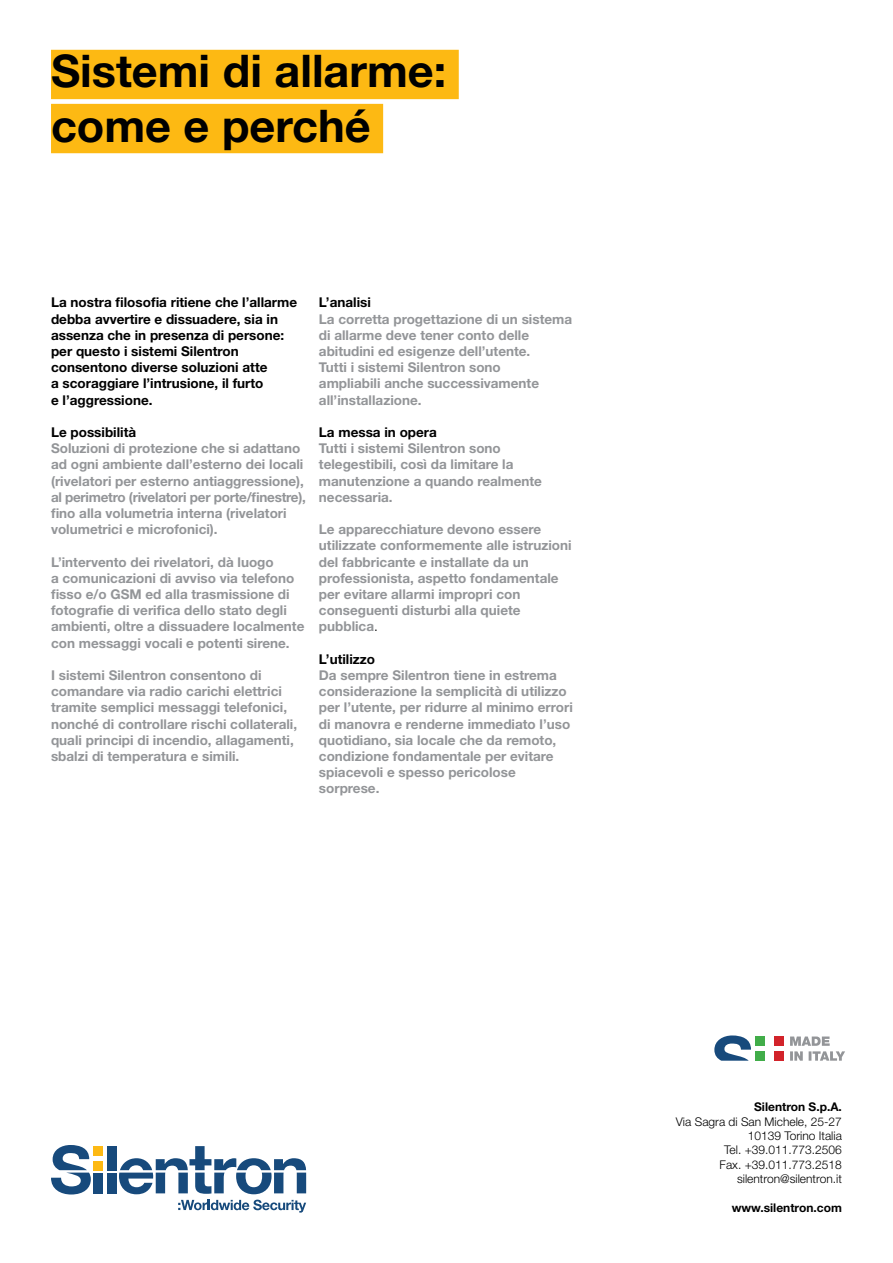
<style>
.page{position:relative;width:893px;height:1263px;background:#fff}
.page>*{position:absolute;margin:0;border:0;box-sizing:border-box;transform-origin:0 0}
.t1{font:700 45px/54px "Helvetica Neue LT Std";color:#000}
.t2{font:700 13.5px/16.2px "Helvetica Neue LT Std";color:#939598}
.t3{font:700 13.5px/16.2px "Helvetica Neue LT Std";color:#000}
.t4{font:300 12px/14.4px "Helvetica Neue LT Std";color:#000;text-align:right}
.t5{font:700 12px "Helvetica Neue LT Std";color:#000}
.s1{font-weight:300;color:#000}
</style>
<div class="page">
<div style="left:93px;top:1146px;width:10px;height:9px;background:#fdb913"></div>
<div style="left:93px;top:1161px;width:10px;height:9px;background:#fdb913"></div>
<svg style="left:51px;top:1145px;width:40px;height:49px"></svg>
<div style="left:107px;top:1146px;width:9px;height:24px;background:#174a7c"></div>
<div style="left:93px;top:1172px;width:10px;height:21px;background:#174a7c"></div>
<div style="left:107px;top:1172px;width:9px;height:21px;background:#174a7c"></div>
<svg style="left:119px;top:1146px;width:187px;height:66px"></svg>
<svg style="left:790px;top:1036px;width:55px;height:25px"></svg>
<div style="left:755px;top:1036px;width:9px;height:10px;background:#41ad49"></div>
<div style="left:755px;top:1051px;width:9px;height:10px;background:#41ad49"></div>
<div style="left:774px;top:1036px;width:9px;height:10px;background:#d2232a"></div>
<div style="left:774px;top:1051px;width:9px;height:10px;background:#d2232a"></div>
<svg style="left:714px;top:1035px;width:37px;height:26px"></svg>
<div style="left:51px;top:50px;width:408px;height:49px;background:#fdb913"></div>
<div style="left:51px;top:104px;width:332px;height:49px;background:#fdb913"></div>
<h1 class="t1" style="left:51px;top:43px;width:397px">Sistemi di allarme: come e perché</h1>
<p class="t3" style="left:51px;top:294px;width:248px">La nostra filosofia ritiene che l’allarme debba avvertire e dissuadere, sia in assenza che in presenza di persone: per questo i sistemi Silentron consentono diverse soluzioni atte<br>a scoraggiare l’intrusione, il furto<br>e l’aggressione.</p>
<p class="t3" style="left:51px;top:424px;width:87px">Le possibilità</p>
<p class="t2" style="left:51px;top:440px;width:256px">Soluzioni di protezione che si adattano ad ogni ambiente dall’esterno dei locali (rivelatori per esterno antiaggressione), al perimetro (rivelatori per porte/finestre), fino alla volumetria interna (rivelatori volumetrici e microfonici).</p>
<p class="t2" style="left:51px;top:553px;width:255px">L’intervento dei rivelatori, dà luogo<br>a comunicazioni di avviso via telefono fisso e/o GSM ed alla trasmissione di fotografie di verifica dello stato degli ambienti, oltre a dissuadere localmente con messaggi vocali e potenti sirene.</p>
<p class="t2" style="left:51px;top:667px;width:248px">I sistemi Silentron consentono di comandare via radio carichi elettrici tramite semplici messaggi telefonici, nonché di controllare rischi collaterali, quali principi di incendio, allagamenti, sbalzi di temperatura e simili.</p>
<p class="t3" style="left:319px;top:294px;width:53px">L’analisi</p>
<p class="t2" style="left:319px;top:310px;width:255px">La corretta progettazione di un sistema di allarme deve tener conto delle abitudini ed esigenze dell’utente.<br>Tutti i sistemi Silentron sono<br>ampliabili anche successivamente all’installazione.</p>
<p class="t3" style="left:319px;top:424px;width:119px">La messa in opera</p>
<p class="t2" style="left:319px;top:440px;width:224px">Tutti i sistemi Silentron sono telegestibili, così da limitare la manutenzione a quando realmente necessaria.</p>
<p class="t2" style="left:319px;top:521px;width:254px">Le apparecchiature devono essere utilizzate conformemente alle istruzioni del fabbricante e installate da un professionista, aspetto fondamentale per evitare allarmi impropri con conseguenti disturbi alla quiete pubblica<span class="s1">.</span></p>
<p class="t3" style="left:319px;top:650px;width:58px">L’utilizzo</p>
<p class="t2" style="left:319px;top:667px;width:255px">Da sempre Silentron tiene in estrema considerazione la semplicità di utilizzo per l’utente, per ridurre al minimo errori di manovra e renderne immediato l’uso quotidiano, sia locale che da remoto, condizione fondamentale per evitare spiacevoli e spesso pericolose sorprese.</p>
<p class="t5" style="left:754px;top:1099px;width:89px">Silentron S.p.A.</p>
<p class="t4" style="left:676px;top:1114px;width:168px">Via Sagra di San Michele, 25-27<br>10139 Torino Italia<br>Tel. +39.011.773.2506<br>Fax. +39.011.773.2518 silentron@silentron.it</p>
<p class="t5" style="left:732px;top:1200px;width:112px">www.silentron.com</p>
</div>
